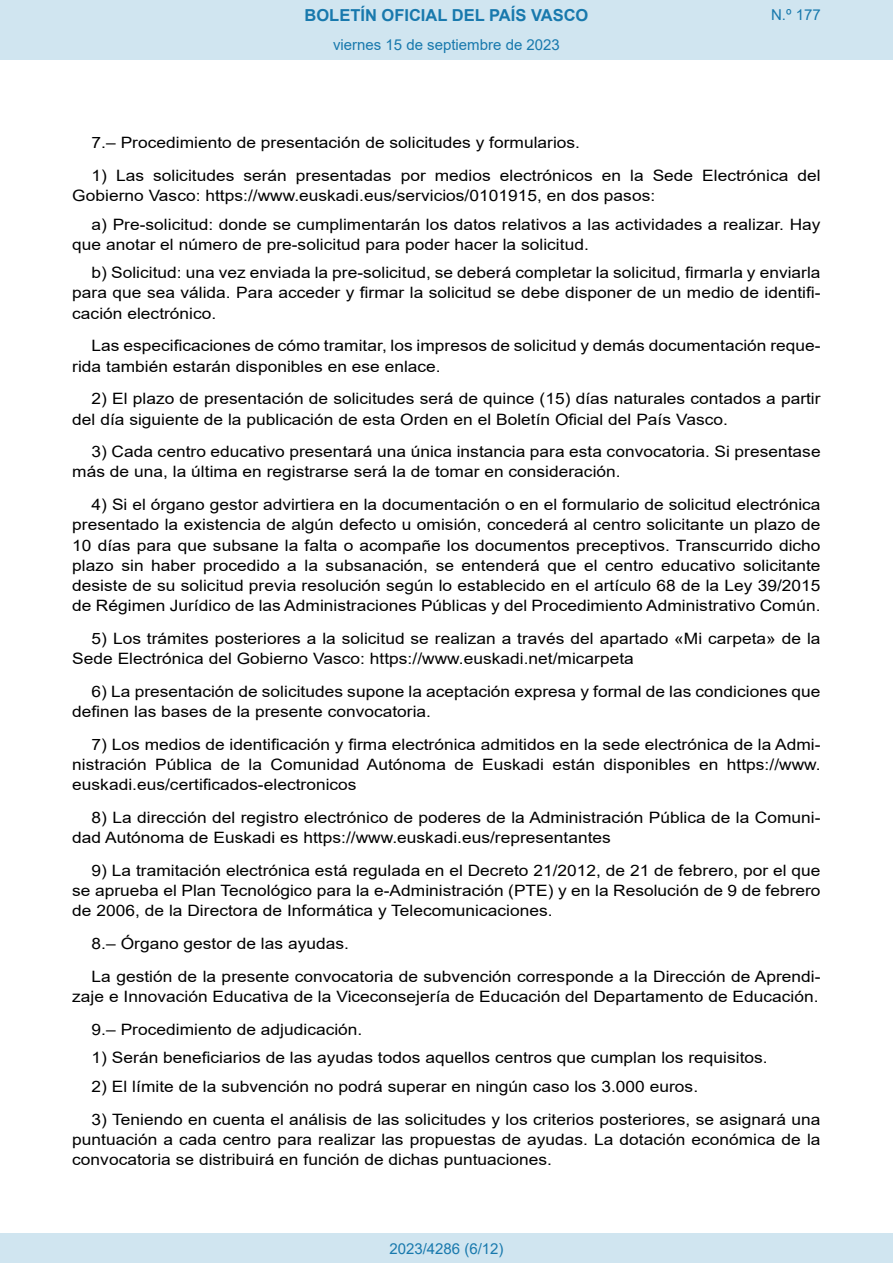
<style>
.page{position:relative;width:893px;height:1263px;background:#fff}
.page>*{position:absolute;margin:0;border:0;box-sizing:border-box;transform-origin:0 0}
.t1{font:700 16.5px "Arial";color:#1879ad}
.BOPVDetalle{font:15.6px/20.1px "Arial";color:#000;scale:1.11 1}
.Paginacion_Centro{font:15px "Arial";color:#1879ad}
</style>
<div class="page">
<div style="left:0;top:0;width:893px;height:60px;background:#d0e5f0"></div>
<div style="left:0;top:1233px;width:893px;height:30px;background:#d0e5f0"></div>
<p class="t1" style="left:305px;top:3px;width:285px">BOLETÍN OFICIAL DEL PAÍS VASCO</p>
<p class="Paginacion_Centro" style="left:333px;top:35px;width:228px">viernes 15 de septiembre de 2023</p>
<p class="Paginacion_Centro" style="left:771px;top:5px;width:51px">N.º 177</p>
<p class="BOPVDetalle" style="left:92px;top:132px;width:442px">7.– Procedimiento de presentación de solicitudes y formularios.</p>
<p class="BOPVDetalle" style="left:72px;top:165px;width:676px;text-indent:19px">1) Las solicitudes serán presentadas por medios electrónicos en la Sede Electrónica del<br>Gobierno Vasco: https://www.euskadi.eus/servicios/0101915, en dos pasos:</p>
<p class="BOPVDetalle" style="left:72px;top:214px;width:676px;text-indent:19px">a) Pre-solicitud: donde se cumplimentarán los datos relativos a las actividades a realizar. Hay que anotar el número de pre-solicitud para poder hacer la solicitud.</p>
<p class="BOPVDetalle" style="left:72px;top:263px;width:676px;text-align:justify;text-indent:19px">b) Solicitud: una vez enviada la pre-solicitud, se deberá completar la solicitud, firmarla y enviarla para que sea válida. Para acceder y firmar la solicitud se debe disponer de un medio de identifi&shy;cación electrónico.</p>
<p class="BOPVDetalle" style="left:72px;top:336px;width:676px;text-indent:19px">Las especificaciones de cómo tramitar, los impresos de solicitud y demás documentación reque&shy;rida también estarán disponibles en ese enlace.</p>
<p class="BOPVDetalle" style="left:72px;top:389px;width:676px;text-indent:19px">2) El plazo de presentación de solicitudes será de quince (15) días naturales contados a partir del día siguiente de la publicación de esta Orden en el Boletín Oficial del País Vasco.</p>
<p class="BOPVDetalle" style="left:72px;top:442px;width:676px;text-indent:19px">3) Cada centro educativo presentará una única instancia para esta convocatoria. Si presentase más de una, la última en registrarse será la de tomar en consideración.</p>
<p class="BOPVDetalle" style="left:72px;top:495px;width:676px;text-align:justify;text-indent:19px">4) Si el órgano gestor advirtiera en la documentación o en el formulario de solicitud electrónica presentado la existencia de algún defecto u omisión, concederá al centro solicitante un plazo de 10 días para que subsane la falta o acompañe los documentos preceptivos. Transcurrido dicho plazo sin haber procedido a la subsanación, se entenderá que el centro educativo solicitante desiste de su solicitud previa resolución según lo establecido en el artículo 68 de la Ley 39/2015 de Régimen Jurídico de las Administraciones Públicas y del Procedimiento Administrativo Común.</p>
<p class="BOPVDetalle" style="left:72px;top:628px;width:676px;text-indent:19px">5) Los trámites posteriores a la solicitud se realizan a través del apartado «Mi carpeta» de la<br>Sede Electrónica del Gobierno Vasco: https://www.euskadi.net/micarpeta</p>
<p class="BOPVDetalle" style="left:72px;top:681px;width:676px;text-indent:19px">6) La presentación de solicitudes supone la aceptación expresa y formal de las condiciones que definen las bases de la presente convocatoria.</p>
<p class="BOPVDetalle" style="left:72px;top:734px;width:676px;text-align:justify;text-indent:19px">7) Los medios de identificación y firma electrónica admitidos en la sede electrónica de la Admi&shy;nistración Pública de la Comunidad Autónoma de Euskadi están disponibles en https://www. euskadi.eus/certificados-electronicos</p>
<p class="BOPVDetalle" style="left:72px;top:807px;width:676px;text-indent:19px">8) La dirección del registro electrónico de poderes de la Administración Pública de la Comuni&shy;dad Autónoma de Euskadi es https://www.euskadi.eus/representantes</p>
<p class="BOPVDetalle" style="left:72px;top:860px;width:676px;text-align:justify;text-indent:19px">9) La tramitación electrónica está regulada en el Decreto 21/2012, de 21 de febrero, por el que se aprueba el Plan Tecnológico para la e-Administración (PTE) y en la Resolución de 9 de febrero de 2006, de la Directora de Informática y Telecomunicaciones.</p>
<p class="BOPVDetalle" style="left:92px;top:933px;width:233px">8.– Órgano gestor de las ayudas.</p>
<p class="BOPVDetalle" style="left:72px;top:966px;width:676px;text-align:right">La gestión de la presente convocatoria de subvención corresponde a la Dirección de Aprendi&shy;zaje e Innovación Educativa de la Viceconsejería de Educación del Departamento de Educación.</p>
<p class="BOPVDetalle" style="left:92px;top:1019px;width:245px">9.– Procedimiento de adjudicación.</p>
<p class="BOPVDetalle" style="left:92px;top:1047px;width:611px">1) Serán beneficiarios de las ayudas todos aquellos centros que cumplan los requisitos.</p>
<p class="BOPVDetalle" style="left:92px;top:1076px;width:548px">2) El límite de la subvención no podrá superar en ningún caso los 3.000 euros.</p>
<p class="BOPVDetalle" style="left:72px;top:1109px;width:676px;text-align:justify;text-indent:19px">3) Teniendo en cuenta el análisis de las solicitudes y los criterios posteriores, se asignará una puntuación a cada centro para realizar las propuestas de ayudas. La dotación económica de la convocatoria se distribuirá en función de dichas puntuaciones.</p>
<p class="Paginacion_Centro" style="left:389px;top:1238px;width:116px">2023/4286 (6/12)</p>
</div>
